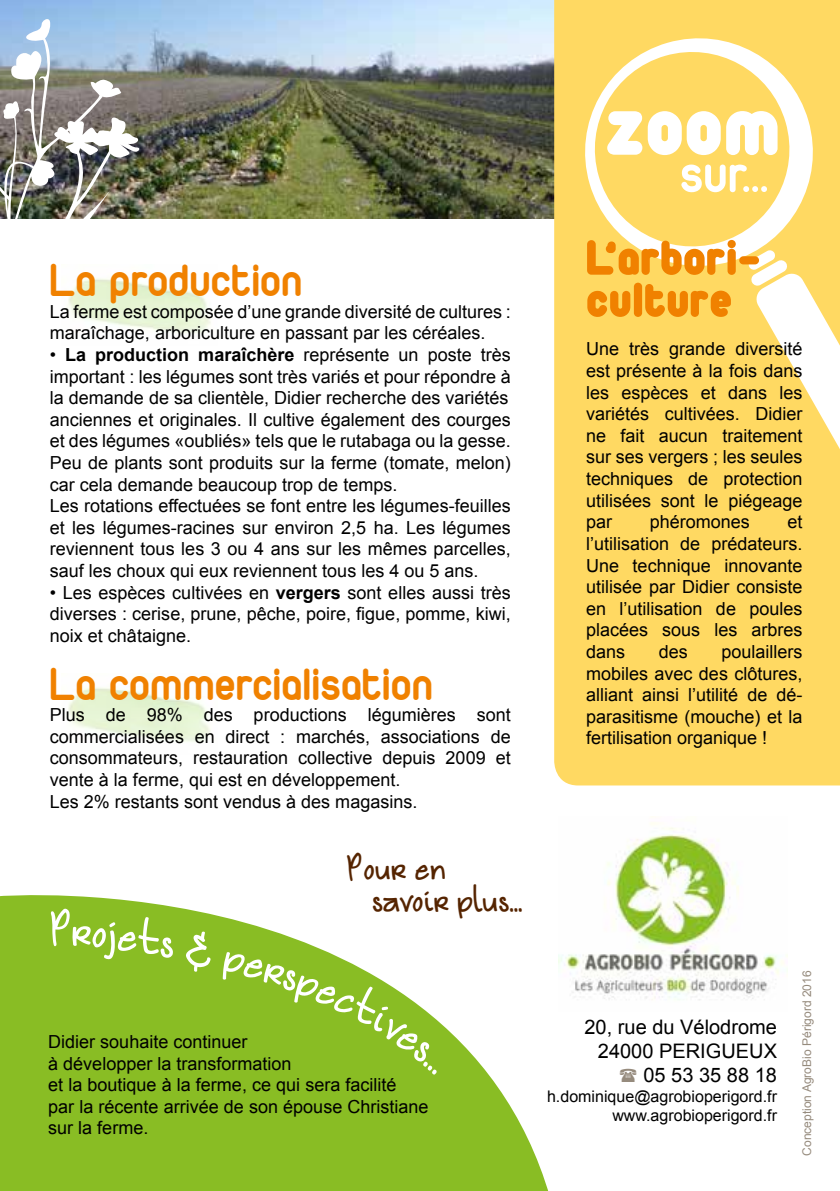
<style>
.page{position:relative;width:840px;height:1191px;background:#fff}
.page>*{position:absolute;margin:0;border:0;box-sizing:border-box;transform-origin:0 0}
.t1{font:900 52px/42px "Duepuntozero";color:#f08100}
.t2{font:48px "Duepuntozerobold";color:#f08100}
.t3{font:36px/32px "Nymph's Handwriting";color:#552400}
.t4{font:20px/24px "Arial";color:#000;text-align:right}
.t5{font:18px/21.6px "Arial";color:#000}
.t6{font:16px/19.2px "Arial";color:#000;text-align:right}
.t7{font:12px "Arial";color:#968b7d}
.s1{font-weight:700}
</style>
<div class="page">
<img style="left:0;top:0;width:554px;height:218px">
<img style="left:0;top:17px;width:141px;height:202px">
<img style="left:67px;top:278px;width:144px;height:55px">
<img style="left:67px;top:687px;width:144px;height:55px">
<div style="left:554px;top:0;width:285px;height:785px;background:#ffd962"></div>
<svg style="left:571px;top:25px;width:254px;height:254px;fill:#ffd962"></svg>
<svg style="left:747px;top:249px;width:92px;height:218px"></svg>
<svg style="left:607px;top:111px;width:170px;height:44px"></svg>
<svg style="left:681px;top:164px;width:85px;height:28px"></svg>
<svg style="left:0;top:895px;width:549px;height:296px;fill:#89bd24"></svg>
<img style="left:558px;top:822px;width:229px;height:178px">
<div style="left:49px;top:908px;width:126px;height:51px;background:#89bd24"></div>
<svg style="left:183px;top:929px;width:254px;height:146px"></svg>
<h2 class="t2" style="left:50px;top:253px;width:254px">La production</h2>
<p class="t5" style="left:50px;top:301px;width:462px">La ferme est composée d’une grande diversité de cultures : maraîchage, arboriculture en passant par les céréales.</p>
<p class="t5" style="left:50px;top:344px;width:462px">• <span class="s1">La production maraîchère</span> représente un poste très important : les légumes sont très variés et pour répondre à la demande de sa clientèle, Didier recherche des variétés anciennes et originales. Il cultive également des courges et des légumes «oubliés» tels que le rutabaga ou la gesse.<br>Peu de plants sont produits sur la ferme (tomate, melon) car cela demande beaucoup trop de temps.<br>Les rotations effectuées se font entre les légumes-feuilles et les légumes-racines sur environ 2,5 ha. Les légumes reviennent tous les 3 ou 4 ans sur les mêmes parcelles, sauf les choux qui eux reviennent tous les 4 ou 5 ans.</p>
<p class="t5" style="left:50px;top:582px;width:462px;text-align:justify">• Les espèces cultivées en <span class="s1">vergers</span> sont elles aussi très diverses : cerise, prune, pêche, poire, figue, pomme, kiwi, noix et châtaigne.</p>
<h2 class="t2" style="left:50px;top:656px;width:384px">La commercialisation</h2>
<p class="t5" style="left:50px;top:704px;width:462px">Plus de 98% des productions légumières sont commercialisées en direct : marchés, associations de consommateurs, restauration collective depuis 2009 et vente à la ferme, qui est en développement.<br>Les 2% restants sont vendus à des magasins.</p>
<h3 class="t3" style="left:372px;top:851px;width:152px;text-indent:-26px">Pour en savoir plus...</h3>
<p class="t5" style="left:48px;top:1031px;width:381px">Didier souhaite continuer<br>à développer la transformation<br>et la boutique à la ferme, ce qui sera facilité<br>par la récente arrivée de son épouse Christiane sur la ferme.</p>
<h1 class="t1" style="left:585px;top:234px;width:176px">L’arbori&shy;culture</h1>
<p class="t5" style="left:585px;top:338px;width:218px;text-align:justify">Une très grande diversité est présente à la fois dans les espèces et dans les variétés cultivées. Didier ne fait aucun traitement sur ses vergers ; les seules techniques de protection utilisées sont le piégeage par</p>
<p class="t5" style="left:649px;top:511px;width:102px">phéromones</p>
<p class="t5" style="left:585px;top:511px;width:218px;text-align:justify;text-indent:201px">et l’utilisation de prédateurs.<br>Une technique innovante utilisée par Didier consiste en l’utilisation de poules placées sous les arbres dans</p>
<p class="t5" style="left:585px;top:641px;width:218px;text-align:justify;text-indent:135px">poulaillers mobiles avec des clôtures, alliant ainsi l’utilité de dé&shy;parasitisme (mouche) et la fertilisation organique !</p>
<p class="t5" style="left:658px;top:641px;width:31px">des</p>
<p class="t4" style="left:584px;top:1015px;width:194px">20, rue du Vélodrome<br>24000 PERIGUEUX<br>05 53 35 88 18</p>
<p class="t6" style="left:546px;top:1086px;width:231px">h.dominique@agrobioperigord.fr www.agrobioperigord.fr</p>
<p class="t7" style="left:798px;top:1155px;width:186px;rotate:-90deg">Conception AgroBio Périgord 2016</p>
</div>
